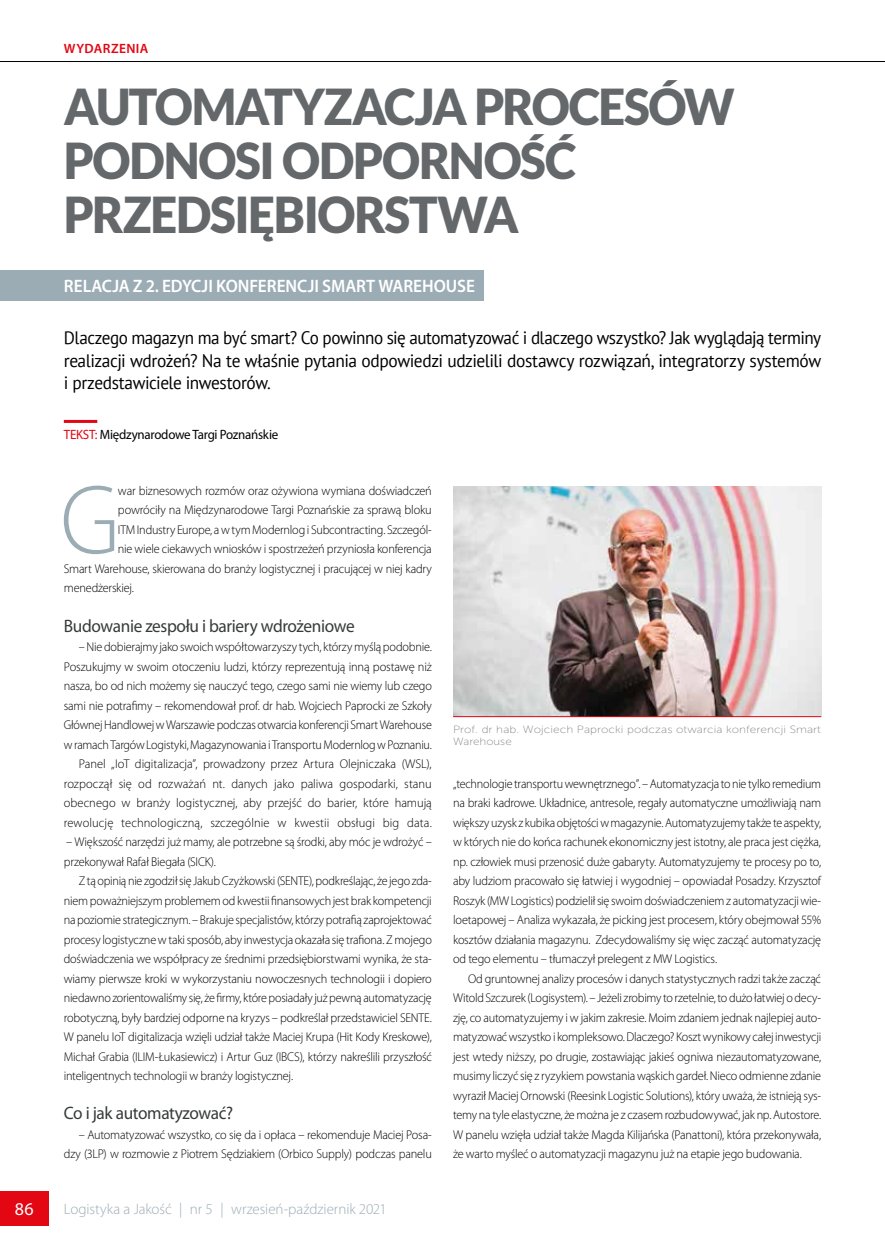
<style>
.page{position:relative;width:885px;height:1251px;background:#fff}
.page>*{position:absolute;margin:0;border:0;box-sizing:border-box;transform-origin:0 0}
.t1{font:300 99.6px "Myriad Pro";color:#9cacb5;scale:.96 1}
.t2{font:900 49.5px/54px "Lato";letter-spacing:-.03em;color:#64686a;scale:.96 1}
.t3{font:18px/22.5px "PT Sans";letter-spacing:-.025em;color:#000;text-align:justify;scale:.95 1}
.t4{font:18px "Myriad Pro";letter-spacing:-.02em;color:#373a3b;scale:.96 1}
.t5{font:600 18px "Myriad Pro";color:#fff;scale:.96 1}
.t6{font:18px "Myriad Pro";color:#fff}
.t7{font:300 15px "Myriad Pro";letter-spacing:-.005em;color:#9cacb5}
.t8{font:13.5px "Myriad Pro";letter-spacing:-.02em;color:#000;scale:.96 1}
.t9{font:600 13.5px "Myriad Pro";letter-spacing:.03em;color:#e30613}
.t10{font:300 12.75px/19.5px "Myriad Pro";letter-spacing:-.015em;color:#000;text-align:right;scale:.96 1}
.t11{font:300 12.75px/19.5px "Myriad Pro";letter-spacing:-.015em;color:#000;text-align:justify;scale:.95 1}
.t12{font:300 12.75px "Myriad Pro";letter-spacing:-.015em;color:#000}
.t13{font:10.5px/12.6px "Museo Sans 100";letter-spacing:.005em;color:#878787;scale:1.13 1}
.s1{color:#e30613}
</style>
<div class="page">
<div style="left:0;top:270px;width:483px;height:30px;background:#9cacb5"></div>
<hr style="left:64px;top:420px;width:33px;height:3px;background:#e30613">
<img style="left:453px;top:486px;width:368px;height:230px">
<hr style="left:453px;top:716px;width:368px;height:1px;background:#e30613">
<div style="left:0;top:1191px;width:48px;height:34px;background:#e30613"></div>
<hr style="left:0;top:61px;width:884px;height:1px;background:#000">
<p class="t9" style="left:64px;top:40px;width:86px">WYDARZENIA</p>
<h2 class="t2" style="left:64px;top:79px;width:700px">AUTOMATYZACJA PROCESÓW<br>PODNOSI ODPORNOŚĆ<br>PRZEDSIĘBIORSTWA</h2>
<h3 class="t5" style="left:64px;top:274px;width:429px">RELACJA Z 2. EDYCJI KONFERENCJI SMART WAREHOUSE</h3>
<p class="t3" style="left:64px;top:326px;width:798px">Dlaczego magazyn ma być smart? Co powinno się automatyzować i dlaczego wszystko? Jak wyglądają terminy realizacji wdrożeń? Na te właśnie pytania odpowiedzi udzielili dostawcy rozwiązań, integratorzy systemów i przedstawiciele inwestorów.</p>
<p class="t8" style="left:64px;top:426px;width:225px"><span class="s1">TEKST:</span> Międzynarodowe Targi Poznańskie</p>
<h1 class="t1" style="left:60px;top:460px;width:64px">G</h1>
<p class="t12" style="left:118px;top:483px;width:315px">war biznesowych rozmów oraz ożywiona wymiana doświadczeń</p>
<p class="t12" style="left:118px;top:502px;width:315px">powróciły na Międzynarodowe Targi Poznańskie za sprawą bloku</p>
<p class="t10" style="left:118px;top:519px;width:328px">ITM Industry Europe, a w tym Modernlog i Subcontracting. Szczegól-</p>
<p class="t10" style="left:118px;top:539px;width:328px">nie wiele ciekawych wniosków i spostrzeżeń przyniosła konferencja</p>
<p class="t10" style="left:64px;top:558px;width:385px">Smart Warehouse, skierowana do branży logistycznej i pracującej w niej kadry</p>
<p class="t10" style="left:64px;top:578px;width:75px">menedżerskiej.</p>
<h3 class="t4" style="left:64px;top:614px;width:304px">Budowanie zespołu i bariery wdrożeniowe</h3>
<p class="t10" style="left:64px;top:636px;width:385px">– Nie dobierajmy jako swoich współtowarzyszy tych, którzy myślą podobnie.<br>Poszukujmy w swoim otoczeniu ludzi, którzy reprezentują inną postawę niż nasza, bo od nich możemy się nauczyć tego, czego sami nie wiemy lub czego sami nie potrafimy – rekomendował prof. dr hab. Wojciech Paprocki ze Szkoły Głównej Handlowej w Warszawie podczas otwarcia konferencji Smart Warehouse w ramach Targów Logistyki, Magazynowania i Transportu Modernlog w Poznaniu.<br>Panel „IoT digitalizacja”, prowadzony przez Artura Olejniczaka (WSL), rozpoczął się od rozważań nt. danych jako paliwa gospodarki, stanu obecnego w branży logistycznej, aby przejść do barier, które hamują rewolucję technologiczną, szczególnie w kwestii obsługi big data.</p>
<p class="t10" style="left:64px;top:831px;width:385px;text-align:left">– Większość narzędzi już mamy, ale potrzebne są środki, aby móc je wdrożyć – przekonywał Rafał Biegała (SICK).</p>
<p class="t11" style="left:64px;top:870px;width:389px;text-indent:15px">Z tą opinią nie zgodził się Jakub Czyżkowski (SENTE), podkreślając, że jego zda&shy;niem poważniejszym problemem od kwestii finansowych jest brak kompetencji na poziomie strategicznym. – Brakuje specjalistów, którzy potrafią zaprojektować procesy logistyczne w taki sposób, aby inwestycja okazała się trafiona. Z mojego doświadczenia we współpracy ze średnimi przedsiębiorstwami wynika, że sta&shy;wiamy pierwsze kroki w wykorzystaniu nowoczesnych technologii i dopiero niedawno zorientowaliśmy się, że firmy, które posiadały już pewną automatyzację robotyczną, były bardziej odporne na kryzys – podkreślał przedstawiciel SENTE.<br>W panelu IoT digitalizacja wzięli udział także Maciej Krupa (Hit Kody Kreskowe), Michał Grabia (ILIM-Łukasiewicz) i Artur Guz (IBCS), którzy nakreślili przyszłość inteligentnych technologii w branży logistycznej.</p>
<h3 class="t4" style="left:64px;top:1101px;width:178px">Co i jak automatyzować?</h3>
<p class="t10" style="left:64px;top:1124px;width:385px">– Automatyzować wszystko, co się da i opłaca – rekomenduje Maciej Posa&shy;dzy (3LP) w rozmowie z Piotrem Sędziakiem (Orbico Supply) podczas panelu</p>
<h3 class="t6" style="left:15px;top:1197px;width:20px">86</h3>
<p class="t7" style="left:64px;top:1199px;width:324px">Logistyka a Jakość | nr 5 | wrzesień-październik 2021</p>
<p class="t13" style="left:453px;top:722px;width:327px">Prof. dr hab. Wojciech Paprocki podczas otwarcia konferencji Smart<br>Warehouse</p>
<p class="t11" style="left:453px;top:773px;width:389px">„technologie transportu wewnętrznego”. – Automatyzacja to nie tylko remedium na braki kadrowe. Układnice, antresole, regały automatyczne umożliwiają nam większy uzysk z kubika objętości w magazynie. Automatyzujemy także te aspekty, w których nie do końca rachunek ekonomiczny jest istotny, ale praca jest ciężka, np. człowiek musi przenosić duże gabaryty. Automatyzujemy te procesy po to, aby ludziom pracowało się łatwiej i wygodniej – opowiadał Posadzy. Krzysztof Roszyk (MW Logistics) podzielił się swoim doświadczeniem z automatyzacji wie&shy;loetapowej – Analiza wykazała, że picking jest procesem, który obejmował 55% kosztów działania magazynu. Zdecydowaliśmy się więc zacząć automatyzację od tego elementu – tłumaczył prelegent z MW Logistics.</p>
<p class="t10" style="left:453px;top:968px;width:385px;text-align:justify;text-indent:15px">Od gruntownej analizy procesów i danych statystycznych radzi także zacząć Witold Szczurek (Logisystem). – Jeżeli zrobimy to rzetelnie, to dużo łatwiej o decy&shy;zję, co automatyzujemy i w jakim zakresie. Moim zdaniem jednak najlepiej auto&shy;matyzować wszystko i kompleksowo. Dlaczego? Koszt wynikowy całej inwestycji jest wtedy niższy, po drugie, zostawiając jakieś ogniwa niezautomatyzowane, musimy liczyć się z ryzykiem powstania wąskich gardeł. Nieco odmienne zdanie wyraził Maciej Ornowski (Reesink Logistic Solutions), który uważa, że istnieją sys&shy;temy na tyle elastyczne, że można je z czasem rozbudowywać, jak np. Autostore.<br>W panelu wzięła udział także Magda Kilijańska (Panattoni), która przekonywała, że warto myśleć o automatyzacji magazynu już na etapie jego budowania.</p>
</div>
